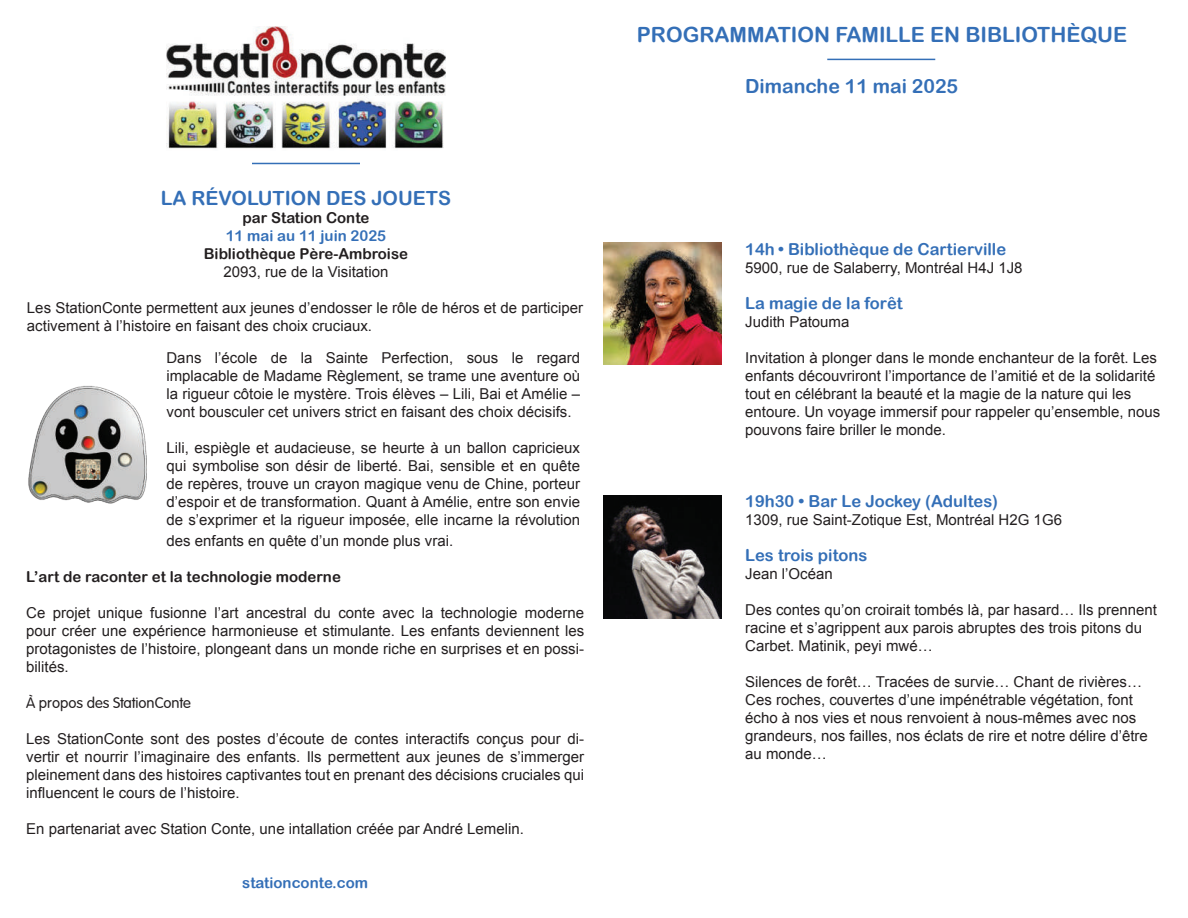
<style>
.page{position:relative;width:1188px;height:918px;background:#fff}
.page>*{position:absolute;margin:0;border:0;box-sizing:border-box;transform-origin:0 0}
.t1{font:21px "Arial Rounded MT Bold";color:#346fb7}
.t2{font:19.5px "Arial Rounded MT Bold";color:#346fb7}
.t3{font:16.5px "Arial Rounded MT Bold";color:#346fb7}
.t4{font:15px/18px "Arial";color:#231f20}
.t5{font:15px "Arial Rounded MT Bold";color:#231f20}
.t6{font:15px "Arial Rounded MT Bold";color:#346fb7}
.t7{font:15px "Arial Rounded";color:#231f20}
</style>
<div class="page">
<img style="left:166px;top:27px;width:280px;height:122px">
<img style="left:28px;top:386px;width:119px;height:118px">
<hr style="left:252px;top:163px;width:108px;height:1px;background:#346fb7">
<hr style="left:827px;top:59px;width:108px;height:1px;background:#346fb7">
<img style="left:603px;top:243px;width:119px;height:121px">
<img style="left:603px;top:495px;width:119px;height:123px">
<h2 class="t2" style="left:161px;top:187px;width:292px">LA RÉVOLUTION DES JOUETS</h2>
<p class="t5" style="left:242px;top:209px;width:129px">par Station Conte</p>
<p class="t6" style="left:226px;top:227px;width:162px">11 mai au 11 juin 2025</p>
<p class="t5" style="left:204px;top:245px;width:206px">Bibliothèque Père-Ambroise</p>
<p class="t4" style="left:224px;top:263px;width:166px">2093, rue de la Visitation</p>
<p class="t4" style="left:27px;top:299px;width:558px">Les StationConte permettent aux jeunes d’endosser le rôle de héros et de participer activement à l’histoire en faisant des choix cruciaux.</p>
<p class="t4" style="left:166px;top:349px;width:415px;text-align:justify">Dans l’école de la Sainte Perfection, sous le regard implacable de Madame Règlement, se trame une aventure où la rigueur côtoie le mystère. Trois élèves – Lili, Bai et Amélie – vont bousculer cet univers strict en faisant des choix décisifs.</p>
<p class="t4" style="left:166px;top:439px;width:415px;text-align:justify">Lili, espiègle et audacieuse, se heurte à un ballon capricieux qui symbolise son désir de liberté. Bai, sensible et en quête de repères, trouve un crayon magique venu de Chine, porteur d’espoir et de transformation. Quant à Amélie, entre son envie de s’exprimer et la rigueur imposée, elle incarne la révolution</p>
<p class="t4" style="left:166px;top:532px;width:288px">des enfants en quête d’un monde plus vrai.</p>
<p class="t5" style="left:26px;top:568px;width:316px">L’art de raconter et la technologie moderne</p>
<p class="t4" style="left:26px;top:604px;width:559px;text-align:justify">Ce projet unique fusionne l’art ancestral du conte avec la technologie moderne pour créer une expérience harmonieuse et stimulante. Les enfants deviennent les protagonistes de l’histoire, plongeant dans un monde riche en surprises et en possi&shy;bilités.</p>
<p class="t7" style="left:26px;top:692px;width:166px">À propos des StationConte</p>
<p class="t4" style="left:26px;top:730px;width:560px;text-align:justify">Les StationConte sont des postes d’écoute de contes interactifs conçus pour di&shy;vertir et nourrir l’imaginaire des enfants. Ils permettent aux jeunes de s’immerger pleinement dans des histoires captivantes tout en prenant des décisions cruciales qui influencent le cours de l’histoire.</p>
<p class="t4" style="left:26px;top:820px;width:499px">En partenariat avec Station Conte, une intallation créée par André Lemelin.</p>
<p class="t6" style="left:242px;top:874px;width:127px">stationconte.com</p>
<h1 class="t1" style="left:637px;top:22px;width:492px">PROGRAMMATION FAMILLE EN BIBLIOTHÈQUE</h1>
<h2 class="t2" style="left:745px;top:75px;width:215px">Dimanche 11 mai 2025</h2>
<p class="t3" style="left:745px;top:239px;width:263px">14h • Bibliothèque de Cartierville</p>
<p class="t4" style="left:745px;top:259px;width:279px">5900, rue de Salaberry, Montréal H4J 1J8</p>
<p class="t3" style="left:745px;top:293px;width:159px">La magie de la forêt</p>
<p class="t4" style="left:745px;top:313px;width:106px">Judith Patouma</p>
<p class="t4" style="left:745px;top:349px;width:417px">Invitation à plonger dans le monde enchanteur de la forêt. Les enfants découvriront l’importance de l’amitié et de la solidarité tout en célébrant la beauté et la magie de la nature qui les entoure. Un voyage immersif pour rappeler qu’ensemble, nous pouvons faire briller le monde.</p>
<p class="t3" style="left:745px;top:491px;width:254px">19h30 • Bar Le Jockey (Adultes)</p>
<p class="t4" style="left:745px;top:511px;width:318px">1309, rue Saint-Zotique Est, Montréal H2G 1G6</p>
<p class="t3" style="left:745px;top:545px;width:124px">Les trois pitons</p>
<p class="t4" style="left:745px;top:565px;width:89px">Jean l’Océan</p>
<p class="t4" style="left:745px;top:601px;width:413px">Des contes qu’on croirait tombés là, par hasard… Ils prennent racine et s’agrippent aux parois abruptes des trois pitons du<br>Carbet. Matinik, peyi mwé…</p>
<p class="t4" style="left:745px;top:673px;width:404px">Silences de forêt… Tracées de survie… Chant de rivières… Ces roches, couvertes d’une impénétrable végétation, font écho à nos vies et nous renvoient à nous-mêmes avec nos grandeurs, nos failles, nos éclats de rire et notre délire d’être au monde…</p>
</div>
